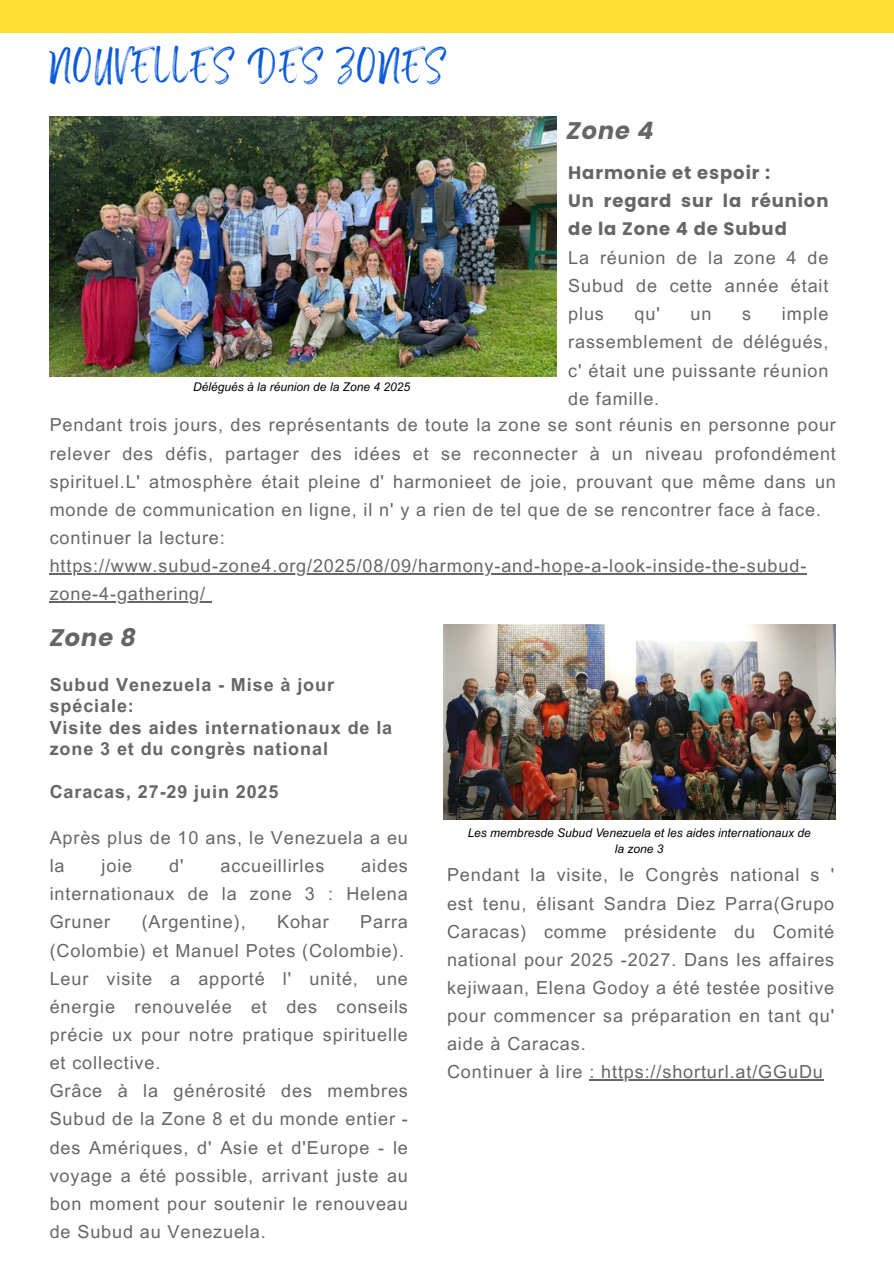
<style>
.page{position:relative;width:894px;height:1264px;background:#fff}
.page>*{position:absolute;margin:0;border:0;box-sizing:border-box;transform-origin:0 0}
.t1{font:24px "Brightwall";letter-spacing:.1em;color:#0a5ad9}
.t2{font:italic 700 24px "Poppins";letter-spacing:.04em;color:#666}
.t3{font:18px/28.2px "Arial MT Pro";letter-spacing:.05em;color:#666}
.t4{font:700 18px/21.5px "Arial MT Pro";letter-spacing:.05em;color:#666}
.t5{font:700 18px/28.2px "Poppins";letter-spacing:.05em;color:#666}
.t6{font:italic 12px/16px "Arial MT Pro";color:#000;text-align:center}
</style>
<div class="page">
<div style="left:0;top:0;width:893px;height:32px;background:#ffdf31"></div>
<img style="left:443px;top:624px;width:392px;height:195px">
<hr style="left:50px;top:573px;width:757px;height:1px;background:#666">
<hr style="left:50px;top:601px;width:156px;height:1px;background:#666">
<img style="left:50px;top:117px;width:506px;height:260px">
<hr style="left:589px;top:1079px;width:234px;height:1px;background:#666">
<h1 class="t1" style="left:50px;top:58px;width:396px">NOUVELLES DES ZONES</h1>
<p class="t6" style="left:193px;top:380px;width:218px">Délégués à la réunion de la Zone 4 2025</p>
<h1 class="t2" style="left:566px;top:114px;width:89px">Zone 4</h1>
<p class="t5" style="left:568px;top:158px;width:262px">Harmonie et espoir :<br>Un regard sur la réunion de la Zone 4 de Subud</p>
<p class="t3" style="left:568px;top:246px;width:262px;text-align:justify">La réunion de la zone 4 de Subud de cette année était plus</p>
<p class="t3" style="left:568px;top:302px;width:262px;text-align:justify;text-indent:213px">imple rassemblement de délégués, c' était une puissante réunion de famille.</p>
<p class="t3" style="left:634px;top:302px;width:27px">qu'</p>
<p class="t3" style="left:690px;top:302px;width:22px">un</p>
<p class="t3" style="left:742px;top:302px;width:10px">s</p>
<p class="t3" style="left:50px;top:413px;width:787px">Pendant trois jours, des représentants de toute la zone se sont réunis en personne pour relever des défis, partager des idées et se reconnecter à un niveau profondément spirituel.L' atmosphère était pleine d' harmonieet de joie, prouvant que même dans un monde de communication en ligne, il n' y a rien de tel que de se rencontrer face à face. continuer la lecture: https://www.subud-zone4.org/2025/08/09/harmony-and-hope-a-look-inside-the-subud&shy;zone-4-gathering/</p>
<h1 class="t2" style="left:50px;top:620px;width:88px">Zone 8</h1>
<p class="t4" style="left:50px;top:676px;width:344px">Subud Venezuela - Mise à jour spéciale:<br>Visite des aides internationaux de la zone 3 et du congrès national</p>
<p class="t4" style="left:50px;top:783px;width:230px">Caracas, 27-29 juin 2025</p>
<p class="t3" style="left:50px;top:825px;width:359px">Après plus de 10 ans, le Venezuela a eu la</p>
<p class="t3" style="left:50px;top:854px;width:359px;text-align:justify;text-indent:311px">aides internationaux de la zone 3 : Helena Gruner</p>
<p class="t3" style="left:101px;top:854px;width:32px">joie</p>
<p class="t3" style="left:169px;top:854px;width:16px">d'</p>
<p class="t3" style="left:220px;top:854px;width:105px">accueillirles</p>
<p class="t3" style="left:142px;top:910px;width:105px">(Argentine),</p>
<p class="t3" style="left:277px;top:910px;width:53px">Kohar</p>
<p class="t3" style="left:50px;top:910px;width:359px;text-indent:310px">Parra (Colombie) et Manuel Potes (Colombie).<br>Leur visite a apporté l' unité, une énergie renouvelée et des conseils précie ux pour notre pratique spirituelle et collective.<br>Grâce à la générosité des membres<br>Subud de la Zone 8 et du monde entier - des Amériques, d' Asie et d'Europe - le voyage a été possible, arrivant juste au bon moment pour soutenir le renouveau de Subud au Venezuela.</p>
<p class="t6" style="left:467px;top:826px;width:345px">Les membresde Subud Venezuela et les aides internationaux de la zone 3</p>
<p class="t3" style="left:447px;top:863px;width:388px">Pendant la visite, le Congrès national s ' est tenu, élisant Sandra Diez Parra(Grupo Caracas) comme présidente du Comité national pour 2025 -2027. Dans les affaires kejiwaan, Elena Godoy a été testée positive pour commencer sa préparation en tant qu' aide à Caracas.<br>Continuer à lire : https://shorturl.at/GGuDu</p>
</div>
